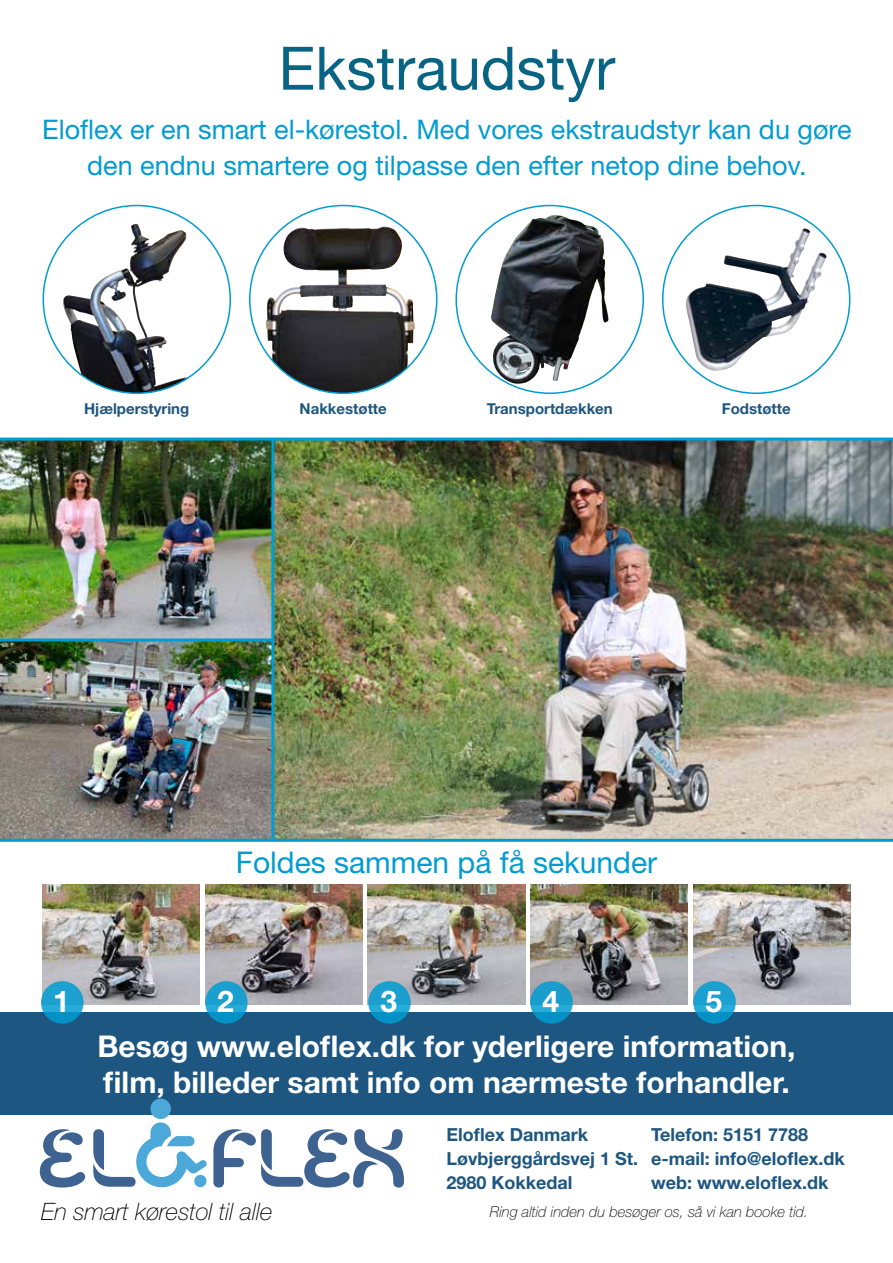
<style>
.page{position:relative;width:893px;height:1263px;background:#fff}
.page>*{position:absolute;margin:0;border:0;box-sizing:border-box;transform-origin:0 0}
.t1{font:60px "Helvetica Neue";color:#086485}
.t2{font:700 30px/36px "Helvetica Neue";color:#fff}
.t3{font:30px "Helvetica Neue";color:#009cd2}
.t4{font:27px/36px "Helvetica Neue";color:#009cd2;text-align:center}
.t5{font:italic 100 24px "Helvetica Neue";color:#000}
.t6{font:700 18px/24px "Helvetica Neue";color:#1d5680}
.t7{font:700 15px "Helvetica Neue";color:#1d5680}
.t8{font:italic 100 15px "Helvetica Neue";color:#000}
</style>
<div class="page">
<img style="left:0;top:441px;width:893px;height:398px">
<div style="left:0;top:1012px;width:893px;height:102px;background:#1d5680"></div>
<img style="left:43px;top:884px;width:157px;height:120px">
<img style="left:205px;top:884px;width:157px;height:120px">
<img style="left:368px;top:884px;width:157px;height:120px">
<img style="left:530px;top:884px;width:158px;height:120px">
<img style="left:693px;top:884px;width:157px;height:120px">
<svg style="left:40px;top:1129px;width:45px;height:58px"></svg>
<svg style="left:213px;top:1129px;width:191px;height:58px"></svg>
<div style="left:150px;top:1098px;width:21px;height:21px;background:#4ca8d8;border-radius:50%"></div>
<svg style="left:93px;top:1122px;width:114px;height:65px"></svg>
<img style="left:63px;top:224px;width:126px;height:169px">
<img style="left:265px;top:226px;width:150px;height:167px">
<img style="left:491px;top:215px;width:118px;height:169px">
<img style="left:684px;top:228px;width:143px;height:144px">
<svg style="left:41px;top:981px;width:43px;height:43px"></svg>
<svg style="left:205px;top:981px;width:43px;height:43px"></svg>
<svg style="left:368px;top:981px;width:43px;height:43px"></svg>
<svg style="left:530px;top:981px;width:43px;height:43px"></svg>
<svg style="left:693px;top:981px;width:43px;height:43px"></svg>
<hr style="left:0;top:638px;width:273px;height:3px;background:#009cd2">
<hr style="left:0;top:438px;width:893px;height:3px;background:#009cd2">
<hr style="left:0;top:839px;width:893px;height:3px;background:#009cd2">
<hr style="left:271px;top:439px;width:3px;height:401px;background:#009cd2">
<h1 class="t1" style="left:279px;top:33px;width:338px">Ekstraudstyr</h1>
<p class="t4" style="left:42px;top:111px;width:811px">Eloflex er en smart el-kørestol. Med vores ekstraudstyr kan du gøre den endnu smartere og tilpasse den efter netop dine behov.</p>
<p class="t7" style="left:84px;top:400px;width:107px">Hjælperstyring</p>
<p class="t7" style="left:300px;top:400px;width:89px">Nakkestøtte</p>
<p class="t7" style="left:487px;top:400px;width:128px">Transportdækken</p>
<p class="t7" style="left:722px;top:400px;width:70px">Fodstøtte</p>
<p class="t3" style="left:236px;top:844px;width:423px">Foldes sammen på få sekunder</p>
<p class="t2" style="left:53px;top:983px;width:18px">1</p>
<p class="t2" style="left:217px;top:983px;width:18px">2</p>
<p class="t2" style="left:380px;top:983px;width:18px">3</p>
<p class="t2" style="left:542px;top:983px;width:18px">4</p>
<p class="t2" style="left:705px;top:983px;width:18px">5</p>
<p class="t2" style="left:97px;top:1027px;width:700px">Besøg www.eloflex.dk for yderligere information, film, billeder samt info om nærmeste forhandler.</p>
<p class="t5" style="left:41px;top:1198px;width:233px">En smart kørestol til alle</p>
<p class="t6" style="left:446px;top:1122px;width:193px">Eloflex Danmark<br>Løvbjerggårdsvej 1 St.<br>2980 Kokkedal</p>
<p class="t6" style="left:651px;top:1122px;width:195px">Telefon: 5151 7788 e-mail: info@eloflex.dk web: www.eloflex.dk</p>
<p class="t8" style="left:490px;top:1203px;width:320px">Ring altid inden du besøger os, så vi kan booke tid.</p>
</div>
